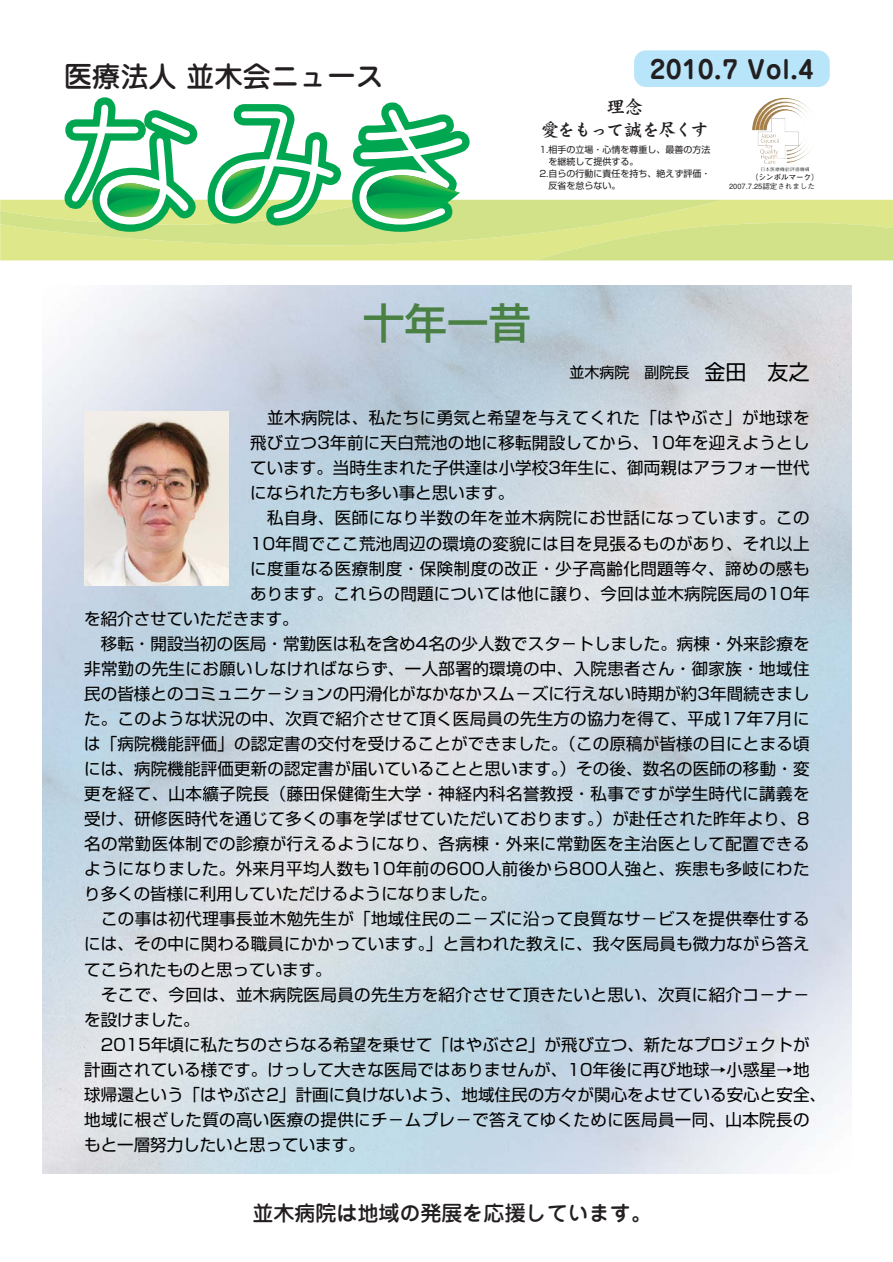
<style>
.page{position:relative;width:893px;height:1262px;background:#fff}
.page>*{position:absolute;margin:0;border:0;box-sizing:border-box;transform-origin:0 0}
.t1{font:500 42px "Shin Go";color:#4a8044}
.t2{font:500 28.2px "Jun 34";color:#231f20}
.t3{font:700 25.5px "Jun 501";color:#231f20}
.t4{font:500 21px "Jun 34";color:#231f20}
.t5{font:18px/23.1px "DF Kai Sho G Bd 90 pv RKSJ H";letter-spacing:-.1em;color:#231f20;text-align:center}
.t6{font:16.5px "Shin Go";letter-spacing:.01em;color:#000}
.t7{font:16.5px "Shin Go";letter-spacing:.03em;color:#000}
.t8{font:15px "Shin Go";color:#000}
.t9{font:9px/12px "Shin Go";color:#231f20}
.t10{font:500 7.5px "Gothic BBB";color:#231f20}
.t11{font:700 7.5px "Futo Go B101";color:#231f20}
.s1{font-size:21px}
</style>
<div class="page">
<svg style="left:0;top:97px;width:892px;height:163px"></svg>
<div style="left:634px;top:50px;width:195px;height:37px;background:#b8e5fa;border-radius:12px"></div>
<img style="left:752px;top:98px;width:65px;height:66px">
<img style="left:84px;top:411px;width:145px;height:174px">
<svg style="left:203px;top:786px;width:15px;height:15px"></svg>
<h2 class="t2" style="left:64px;top:66px;width:321px">医療法人 並木会ニュース</h2>
<h3 class="t3" style="left:649px;top:59px;width:166px">2010.7 Vol.4</h3>
<p class="t5" style="left:541px;top:95px;width:169px">理念<br>愛をもって誠を尽くす</p>
<p class="t9" style="left:539px;top:144px;width:173px">1.相手の立場・心情を尊重し、最善の方法　を継続して提供する。<br>2.自らの行動に責任を持ち、絶えず評価・　反省を怠らない。</p>
<p class="t11" style="left:751px;top:174px;width:69px">（シンボルマーク）</p>
<p class="t10" style="left:729px;top:183px;width:87px">2007.7.25認定されました</p>
<h1 class="t1" style="left:363px;top:307px;width:169px">十年一昔</h1>
<p class="t8" style="left:569px;top:367px;width:241px">並木病院　副院長　<span class="s1">金田　友之</span></p>
<p class="t7" style="left:250px;top:412px;width:561px">　並木病院は、私たちに勇気と希望を与えてくれた「はやぶさ」が地球を</p>
<p class="t6" style="left:250px;top:437px;width:561px">飛び立つ3年前に天白荒池の地に移転開設してから、10年を迎えようとし</p>
<p class="t6" style="left:250px;top:462px;width:561px">ています。当時生まれた子供達は小学校3年生に、御両親はアラフォー世代</p>
<p class="t6" style="left:250px;top:487px;width:266px">になられた方も多い事と思います。</p>
<p class="t7" style="left:250px;top:512px;width:561px">　私自身、医師になり半数の年を並木病院にお世話になっています。この</p>
<p class="t6" style="left:250px;top:537px;width:561px">10年間でここ荒池周辺の環境の変貌には目を見張るものがあり、それ以上</p>
<p class="t7" style="left:250px;top:562px;width:561px">に度重なる医療制度・保険制度の改正・少子高齢化問題等々、諦めの感も</p>
<p class="t6" style="left:250px;top:587px;width:561px">あります。これらの問題については他に譲り、今回は並木病院医局の10年</p>
<p class="t6" style="left:84px;top:612px;width:216px">を紹介させていただきます。</p>
<p class="t6" style="left:84px;top:637px;width:726px">　移転・開設当初の医局・常勤医は私を含め4名の少人数でスタ－トしました。病棟・外来診療を</p>
<p class="t6" style="left:84px;top:662px;width:726px">非常勤の先生にお願いしなければならず、一人部署的環境の中、入院患者さん・御家族・地域住</p>
<p class="t6" style="left:84px;top:687px;width:726px">民の皆様とのコミュニケ－ションの円滑化がなかなかスム－ズに行えない時期が約3年間続きまし</p>
<p class="t6" style="left:84px;top:712px;width:726px">た。このような状況の中、次頁で紹介させて頂く医局員の先生方の協力を得て、平成17年7月に</p>
<p class="t6" style="left:84px;top:737px;width:726px">は「病院機能評価」の認定書の交付を受けることができました。（この原稿が皆様の目にとまる頃</p>
<p class="t6" style="left:84px;top:762px;width:726px">には、病院機能評価更新の認定書が届いていることと思います。）その後、数名の医師の移動・変</p>
<p class="t6" style="left:84px;top:787px;width:726px">更を経て、山本　子院長（藤田保健衛生大学・神経内科名誉教授・私事ですが学生時代に講義を</p>
<p class="t6" style="left:84px;top:812px;width:726px">受け、研修医時代を通じて多くの事を学ばせていただいております。）が赴任された昨年より、8</p>
<p class="t6" style="left:84px;top:838px;width:726px">名の常勤医体制での診療が行えるようになり、各病棟・外来に常勤医を主治医として配置できる</p>
<p class="t6" style="left:84px;top:863px;width:726px">ようになりました。外来月平均人数も10年前の600人前後から800人強と、疾患も多岐にわた</p>
<p class="t6" style="left:84px;top:888px;width:414px">り多くの皆様に利用していただけるようになりました。</p>
<p class="t6" style="left:84px;top:913px;width:726px">　この事は初代理事長並木勉先生が「地域住民のニ－ズに沿って良質なサ－ビスを提供奉仕する</p>
<p class="t6" style="left:84px;top:938px;width:726px">には、その中に関わる職員にかかっています。｣と言われた教えに、我々医局員も微力ながら答え</p>
<p class="t6" style="left:84px;top:963px;width:249px">てこられたものと思っています。</p>
<p class="t6" style="left:84px;top:988px;width:726px">　そこで、今回は、並木病院医局員の先生方を紹介させて頂きたいと思い、次頁に紹介コ－ナ－</p>
<p class="t6" style="left:84px;top:1013px;width:117px">を設けました。</p>
<p class="t6" style="left:84px;top:1038px;width:726px">　2015年頃に私たちのさらなる希望を乗せて「はやぶさ2」が飛び立つ、新たなプロジェクトが</p>
<p class="t6" style="left:84px;top:1063px;width:726px">計画されている様です。けっして大きな医局ではありませんが、10年後に再び地球→小惑星→地</p>
<p class="t6" style="left:84px;top:1088px;width:743px">球帰還という「はやぶさ2」計画に負けないよう、地域住民の方々が関心をよせている安心と安全、</p>
<p class="t6" style="left:84px;top:1113px;width:726px">地域に根ざした質の高い医療の提供にチ－ムプレ－で答えてゆくために医局員一同、山本院長の</p>
<p class="t6" style="left:84px;top:1138px;width:282px">もと一層努力したいと思っています。</p>
<p class="t4" style="left:252px;top:1205px;width:400px">並木病院は地域の発展を応援しています。</p>
</div>
